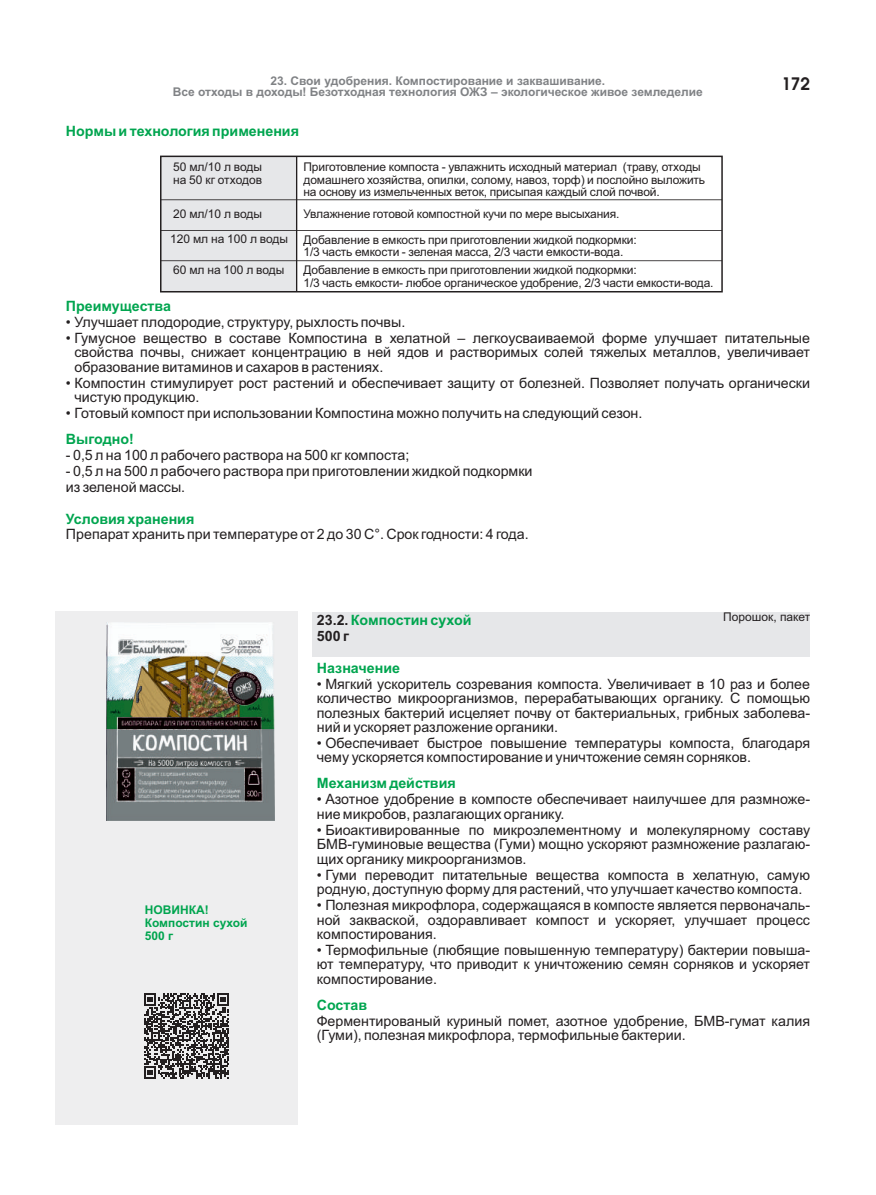
<style>
.page{position:relative;width:876px;height:1195px;background:#fff}
.page>*{position:absolute;margin:0;border:0;box-sizing:border-box;transform-origin:0 0}
.t1{font:700 18px "Avanti";color:#231f20}
.t2{font:14.25px/14.5px "Arial";color:#231f20}
.t3{font:700 14.25px/15.9px "Arial";color:#00a54f}
.t4{font:12px/12.3px "Arial";letter-spacing:-.01em;color:#231f20}
.t5{font:700 12px/10.5px "Arial";color:#808285;text-align:center}
.t6{font:700 12px/13.4px "Arial";color:#00a54f}
.s1{color:#231f20}
</style>
<div class="page">
<div style="left:160px;top:156px;width:137px;height:136px;background:#e6e7e9"></div>
<div style="left:160px;top:156px;width:563px;height:136px;border:2px solid #231f20"></div>
<hr style="left:161px;top:199px;width:561px;height:1px;background:#231f20">
<hr style="left:296px;top:156px;width:1px;height:136px;background:#231f20">
<hr style="left:161px;top:230px;width:561px;height:1px;background:#231f20">
<hr style="left:161px;top:260px;width:561px;height:1px;background:#231f20">
<div style="left:313px;top:612px;width:497px;height:45px;background:#e6e7e9"></div>
<img style="left:106px;top:623px;width:169px;height:198px">
<svg style="left:144px;top:993px;width:85px;height:86px;background:#767475"></svg>
<p class="t5" style="left:173px;top:77px;width:532px">23. Свои удобрения. Компостирование и заквашивание.<br>Все отходы в доходы! Безотходная технология ОЖЗ – экологическое живое земледелие</p>
<p class="t3" style="left:66px;top:124px;width:235px">Нормы и технология применения</p>
<p class="t4" style="left:173px;top:162px;width:91px">50 мл/10 л воды на 50 кг отходов</p>
<p class="t4" style="left:303px;top:162px;width:403px">Приготовление компоста - увлажнить исходный материал (траву, отходы домашнего хозяйства, опилки, солому, навоз, торф) и послойно выложить на основу из измельченных веток, присыпая каждый слой почвой.</p>
<p class="t4" style="left:173px;top:208px;width:91px">20 мл/10 л воды</p>
<p class="t4" style="left:303px;top:209px;width:318px">Увлажнение готовой компостной кучи по мере высыхания.</p>
<p class="t4" style="left:170px;top:234px;width:119px">120 мл на 100 л воды</p>
<p class="t4" style="left:303px;top:234px;width:335px">Добавление в емкость при приготовлении жидкой подкормки:<br>1/3 часть емкости - зеленая масса, 2/3 части емкости-вода.</p>
<p class="t4" style="left:173px;top:265px;width:113px">60 мл на 100 л воды</p>
<p class="t4" style="left:303px;top:265px;width:412px">Добавление в емкость при приготовлении жидкой подкормки:<br>1/3 часть емкости- любое органическое удобрение, 2/3 части емкости-вода.</p>
<p class="t1" style="left:781px;top:74px;width:30px">172</p>
<p class="t3" style="left:66px;top:300px;width:107px">Преимущества</p>
<p class="t2" style="left:66px;top:316px;width:341px">• Улучшает плодородие, структуру, рыхлость почвы.</p>
<p class="t2" style="left:74px;top:332px;width:737px;text-align:justify;text-indent:-8px">• Гумусное вещество в составе Компостина в хелатной – легкоусваиваемой форме улучшает питательные свойства почвы, снижает концентрацию в ней ядов и растворимых солей тяжелых металлов, увеличивает образование витаминов и сахаров в растениях.</p>
<p class="t2" style="left:74px;top:377px;width:737px;text-indent:-8px">• Компостин стимулирует рост растений и обеспечивает защиту от болезней. Позволяет получать органически чистую продукцию.</p>
<p class="t2" style="left:66px;top:407px;width:578px">• Готовый компост при использовании Компостина можно получить на следующий сезон.</p>
<p class="t3" style="left:66px;top:432px;width:69px">Выгодно!</p>
<p class="t2" style="left:66px;top:449px;width:345px">- 0,5 л на 100 л рабочего раствора на 500 кг компоста;</p>
<p class="t2" style="left:66px;top:464px;width:468px;line-height:15.9px">- 0,5 л на 500 л рабочего раствора при приготовлении жидкой подкормки из зеленой массы.</p>
<p class="t3" style="left:66px;top:512px;width:130px">Условия хранения</p>
<p class="t2" style="left:66px;top:528px;width:464px">Препарат хранить при температуре от 2 до 30 С°. Срок годности: 4 года.</p>
<p class="t6" style="left:145px;top:904px;width:104px">НОВИНКА!<br>Компостин сухой<br>500 г</p>
<p class="t4" style="left:723px;top:611px;width:89px">Порошок, пакет</p>
<p class="t3" style="left:317px;top:613px;width:156px"><span class="s1">23.2.</span> Компостин сухой<br><span class="s1">500 г</span></p>
<p class="t3" style="left:317px;top:661px;width:85px">Назначение</p>
<p class="t2" style="left:317px;top:677px;width:495px;text-align:justify">• Мягкий ускоритель созревания компоста. Увеличивает в 10 раз и более количество микроорганизмов, перерабатывающих органику. С помощью полезных бактерий исцеляет почву от бактериальных, грибных заболева&shy;ний и ускоряет разложение органики.</p>
<p class="t2" style="left:317px;top:737px;width:495px">• Обеспечивает быстрое повышение температуры компоста, благодаря чему ускоряется компостирование и уничтожение семян сорняков.</p>
<p class="t3" style="left:317px;top:777px;width:140px">Механизм действия</p>
<p class="t2" style="left:317px;top:793px;width:495px">• Азотное удобрение в компосте обеспечивает наилучшее для размноже&shy;ние микробов, разлагающих органику.</p>
<p class="t2" style="left:317px;top:824px;width:495px;text-align:justify">• Биоактивированные по микроэлементному и молекулярному составу БМВ-гуминовые вещества (Гуми) мощно ускоряют размножение разлагаю&shy;щих органику микроорганизмов.</p>
<p class="t2" style="left:317px;top:869px;width:495px">• Гуми переводит питательные вещества компоста в хелатную, самую родную, доступную форму для растений, что улучшает качество компоста.</p>
<p class="t2" style="left:317px;top:899px;width:495px;text-align:justify">• Полезная микрофлора, содержащаяся в компосте является первоначаль&shy;ной закваской, оздоравливает компост и ускоряет, улучшает процесс компостирования.</p>
<p class="t2" style="left:317px;top:944px;width:495px;text-align:justify">• Термофильные (любящие повышенную температуру) бактерии повыша&shy;ют температуру, что приводит к уничтожению семян сорняков и ускоряет компостирование.</p>
<p class="t3" style="left:317px;top:998px;width:52px">Состав</p>
<p class="t2" style="left:317px;top:1015px;width:495px">Ферментированый куриный помет, азотное удобрение, БМВ-гумат калия (Гуми), полезная микрофлора, термофильные бактерии.</p>
</div>
